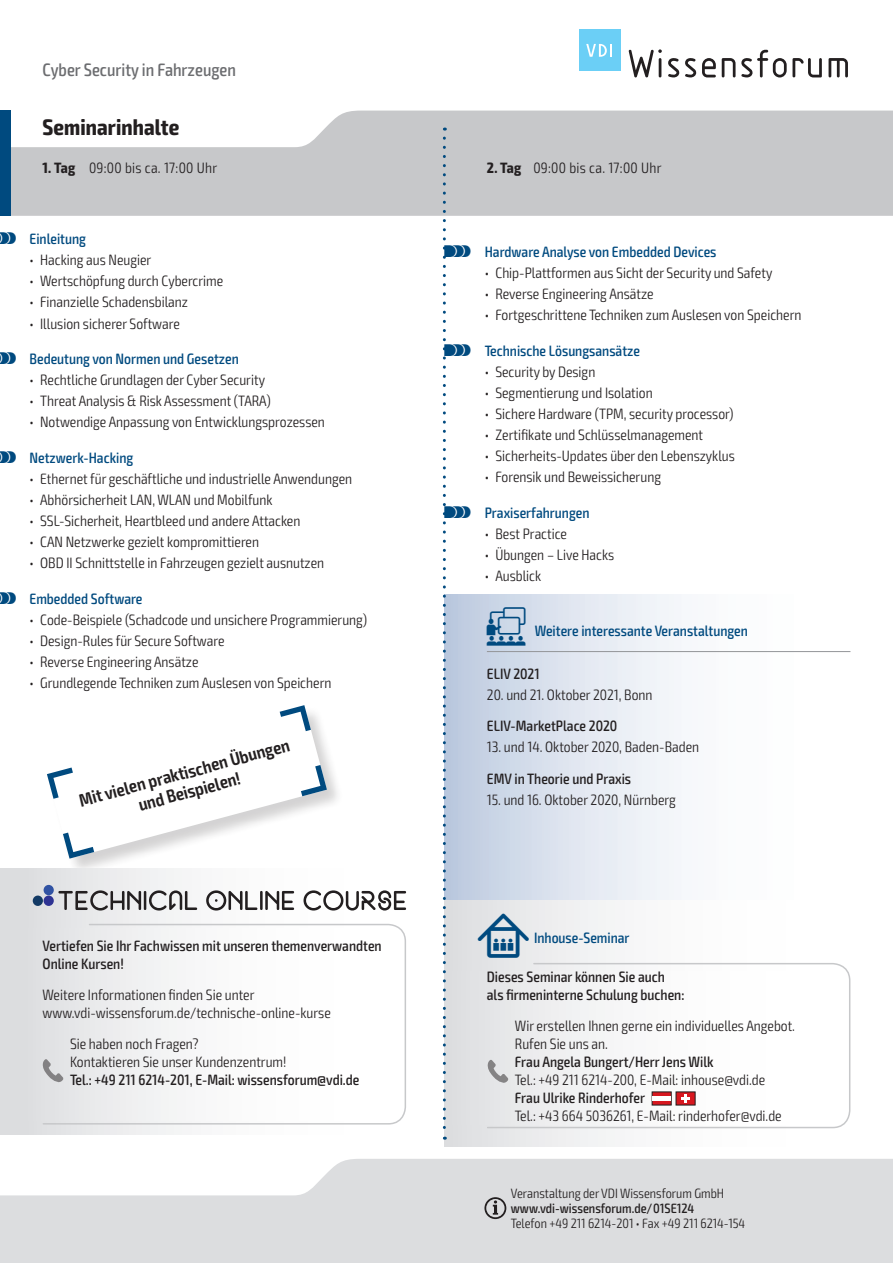
<style>
.page{position:relative;width:893px;height:1263px;background:#fff}
.page>*{position:absolute;margin:0;border:0;box-sizing:border-box;transform-origin:0 0}
.t1{font:700 condensed 22.5px "Exo 2";letter-spacing:.005em;color:#231f20}
.t2{font:600 condensed 18px/19.5px "Exo 2";color:#231f20;text-align:center}
.t3{font:500 condensed 18px "Exo 2";color:#6c6d70}
.t4{font:300 condensed 15px/18px "Exo 2";color:#231f20}
.t5{font:500 condensed 15px/18px "Exo 2";color:#231f20}
.t6{font:500 condensed 15px "Exo 2";color:#004a7f}
.t7{font:300 condensed 15px "Exo 2";letter-spacing:.02em;color:#231f20}
.t8{font:300 condensed 13.5px "Exo 2";color:#231f20}
.t9{font:500 condensed 13.5px "Exo 2";color:#231f20}
.s1{font-weight:700}
.s2{font-family:"VDI Iconset S4 A Regular";font-weight:400;font-stretch:normal}
.s3{font-family:"VDI Iconset S4 A Regular";font-weight:400;font-stretch:normal;font-size:19.5px}
.s4{font-family:"VDI Iconset S4 A Regular";font-weight:400;font-stretch:normal;font-size:15.45px}
</style>
<div class="page">
<svg style="left:0;top:1159px;width:893px;height:104px;background:#e0e1e3"></svg>
<svg style="left:11px;top:111px;width:882px;height:105px;background:#cdced0"></svg>
<div style="left:0;top:111px;width:11px;height:105px;background:#004a7f"></div>
<svg style="left:484px;top:1197px;width:22px;height:22px"></svg>
<svg style="left:629px;top:49px;width:33px;height:28px"></svg>
<svg style="left:668px;top:58px;width:11px;height:19px"></svg>
<svg style="left:685px;top:58px;width:11px;height:19px"></svg>
<svg style="left:702px;top:58px;width:14px;height:19px"></svg>
<svg style="left:722px;top:58px;width:13px;height:19px"></svg>
<svg style="left:741px;top:50px;width:81px;height:27px"></svg>
<svg style="left:828px;top:58px;width:20px;height:19px"></svg>
<div style="left:579px;top:30px;width:41px;height:41px;background:#6bcff6"></div>
<svg style="left:586px;top:44px;width:26px;height:13px"></svg>
<div style="left:444px;top:594px;width:406px;height:307px;background:linear-gradient(to right,#c6d1e4,#fff)"></div>
<hr style="left:487px;top:651px;width:363px;height:1px;background:#939598">
<div style="left:47px;top:706px;width:297px;height:170px;background:#231f20;opacity:.2"></div>
<svg style="left:47px;top:705px;width:280px;height:154px"></svg>
<div style="left:444px;top:900px;width:406px;height:247px;background:linear-gradient(to right,#e2e3e5,#fff)"></div>
<svg style="left:486px;top:962px;width:365px;height:167px"></svg>
<div style="left:444px;top:972px;width:383px;height:152px;background:linear-gradient(to right,#e2e3e5,#fff)"></div>
<svg style="left:652px;top:1091px;width:43px;height:14px"></svg>
<hr style="left:652px;top:1096px;width:19px;height:4px;background:#fff">
<svg style="left:488px;top:1060px;width:20px;height:23px"></svg>
<div style="left:0;top:869px;width:406px;height:265px;background:linear-gradient(to right,#dfe0e2,#fff)"></div>
<svg style="left:42px;top:923px;width:364px;height:202px"></svg>
<div style="left:0;top:928px;width:394px;height:192px;background:linear-gradient(to right,#dfe0e2,#fff)"></div>
<svg style="left:43px;top:1059px;width:20px;height:23px"></svg>
<div style="left:44px;top:885px;width:10px;height:10px;background:#3052a3;border-radius:50%"></div>
<div style="left:33px;top:895px;width:10px;height:11px;background:#133a65;border-radius:50%"></div>
<div style="left:44px;top:895px;width:10px;height:11px;background:#2e3393;border-radius:50%"></div>
<svg style="left:58px;top:890px;width:139px;height:20px"></svg>
<svg style="left:206px;top:890px;width:88px;height:20px"></svg>
<svg style="left:304px;top:890px;width:102px;height:20px"></svg>
<svg style="left:443px;top:138px;width:3px;height:1002px"></svg>
<p class="t3" style="left:43px;top:59px;width:195px">Cyber Security in Fahrzeugen</p>
<h1 class="t1" style="left:43px;top:113px;width:138px">Seminarinhalte</h1>
<p class="t7" style="left:43px;top:159px;width:176px"><span class="s1">1. Tag</span> 09:00 bis ca. 17:00 Uhr</p>
<p class="t7" style="left:487px;top:159px;width:176px"><span class="s1">2. Tag</span> 09:00 bis ca. 17:00 Uhr</p>
<p class="t6" style="left:-11px;top:230px;width:99px"><span class="s2">s</span> Einleitung</p>
<p class="t4" style="left:30px;top:252px;width:123px">• Hacking aus Neugier</p>
<p class="t4" style="left:30px;top:273px;width:195px">• Wertschöpfung durch Cybercrime</p>
<p class="t4" style="left:30px;top:294px;width:160px">• Finanzielle Schadensbilanz</p>
<p class="t4" style="left:30px;top:315px;width:152px">• Illusion sicherer Software</p>
<p class="t6" style="left:-11px;top:350px;width:251px"><span class="s2">s</span> Bedeutung von Normen und Gesetzen</p>
<p class="t4" style="left:30px;top:371px;width:237px">• Rechtliche Grundlagen der Cyber Security</p>
<p class="t4" style="left:30px;top:392px;width:243px">• Threat Analysis &amp; Risk Assessment (TARA)</p>
<p class="t4" style="left:30px;top:413px;width:297px">• Notwendige Anpassung von Entwicklungsprozessen</p>
<p class="t6" style="left:-11px;top:449px;width:146px"><span class="s2">s</span> Netzwerk-Hacking</p>
<p class="t4" style="left:30px;top:470px;width:324px">• Ethernet für geschäftliche und industrielle Anwendungen</p>
<p class="t4" style="left:30px;top:491px;width:245px">• Abhörsicherheit LAN, WLAN und Mobilfunk</p>
<p class="t4" style="left:30px;top:512px;width:272px">• SSL-Sicherheit, Heartbleed und andere Attacken</p>
<p class="t4" style="left:30px;top:533px;width:231px">• CAN Netzwerke gezielt kompromittieren</p>
<p class="t4" style="left:30px;top:554px;width:296px">• OBD II Schnittstelle in Fahrzeugen gezielt ausnutzen</p>
<p class="t6" style="left:-11px;top:590px;width:155px"><span class="s2">s</span> Embedded Software</p>
<p class="t4" style="left:30px;top:611px;width:339px">• Code-Beispiele (Schadcode und unsichere Programmierung)</p>
<p class="t4" style="left:30px;top:632px;width:196px">• Design-Rules für Secure Software</p>
<p class="t4" style="left:30px;top:653px;width:170px">• Reverse Engineering Ansätze</p>
<p class="t4" style="left:30px;top:674px;width:303px">• Grundlegende Techniken zum Auslesen von Speichern</p>
<p class="t2" style="left:77px;top:791px;width:219px;rotate:-15deg">Mit vielen praktischen Übungen und Beispielen!</p>
<p class="t5" style="left:43px;top:937px;width:341px">Vertiefen Sie Ihr Fachwissen mit unseren themenverwandten<br>Online Kursen!</p>
<p class="t4" style="left:43px;top:986px;width:290px">Weitere Informationen finden Sie unter www.vdi-wissensforum.de/technische-online-kurse</p>
<p class="t4" style="left:70px;top:1035px;width:218px">Sie haben noch Fragen?<br>Kontaktieren Sie unser Kundenzentrum!</p>
<p class="t5" style="left:70px;top:1071px;width:291px">Tel.: +49 211 6214-201, E-Mail: wissensforum@vdi.de</p>
<p class="t6" style="left:444px;top:243px;width:274px"><span class="s2">s</span> Hardware Analyse von Embedded Devices</p>
<p class="t4" style="left:485px;top:264px;width:289px">• Chip-Plattformen aus Sicht der Security und Safety</p>
<p class="t4" style="left:485px;top:285px;width:170px">• Reverse Engineering Ansätze</p>
<p class="t4" style="left:485px;top:306px;width:318px">• Fortgeschrittene Techniken zum Auslesen von Speichern</p>
<p class="t6" style="left:444px;top:342px;width:197px"><span class="s2">s</span> Technische Lösungsansätze</p>
<p class="t4" style="left:485px;top:363px;width:112px">• Security by Design</p>
<p class="t4" style="left:485px;top:384px;width:169px">• Segmentierung und Isolation</p>
<p class="t4" style="left:485px;top:405px;width:250px">• Sichere Hardware (TPM, security processor)</p>
<p class="t4" style="left:485px;top:426px;width:220px">• Zertifikate und Schlüsselmanagement</p>
<p class="t4" style="left:485px;top:447px;width:252px">• Sicherheits-Updates über den Lebenszyklus</p>
<p class="t4" style="left:485px;top:468px;width:178px">• Forensik und Beweissicherung</p>
<p class="t6" style="left:444px;top:503px;width:147px"><span class="s2">s</span> Praxiserfahrungen</p>
<p class="t4" style="left:485px;top:525px;width:84px">• Best Practice</p>
<p class="t4" style="left:485px;top:546px;width:131px">• Übungen – Live Hacks</p>
<p class="t4" style="left:485px;top:567px;width:58px">• Ausblick</p>
<p class="t6" style="left:487px;top:622px;width:263px"><span class="s3">W</span> Weitere interessante Veranstaltungen</p>
<p class="t5" style="left:487px;top:665px;width:54px">ELIV 2021</p>
<p class="t4" style="left:487px;top:686px;width:167px">20. und 21. Oktober 2021, Bonn</p>
<p class="t5" style="left:487px;top:717px;width:132px">ELIV-MarketPlace 2020</p>
<p class="t4" style="left:487px;top:738px;width:214px">13. und 14. Oktober 2020, Baden-Baden</p>
<p class="t5" style="left:487px;top:770px;width:146px">EMV in Theorie und Praxis</p>
<p class="t4" style="left:487px;top:791px;width:191px">15. und 16. Oktober 2020, Nürnberg</p>
<p class="t6" style="left:478px;top:929px;width:153px"><span class="s4">I</span> Inhouse-Seminar</p>
<p class="t5" style="left:487px;top:968px;width:199px">Dieses Seminar können Sie auch als firmeninterne Schulung buchen:</p>
<p class="t4" style="left:515px;top:1017px;width:282px">Wir erstellen Ihnen gerne ein individuelles Angebot.<br>Rufen Sie uns an.</p>
<p class="t5" style="left:515px;top:1053px;width:200px">Frau Angela Bungert/Herr Jens Wilk</p>
<p class="t4" style="left:515px;top:1071px;width:252px">Tel.: +49 211 6214-200, E-Mail: inhouse@vdi.de</p>
<p class="t5" style="left:515px;top:1089px;width:132px">Frau Ulrike Rinderhofer</p>
<p class="t4" style="left:515px;top:1107px;width:268px">Tel.: +43 664 5036261, E-Mail: rinderhofer@vdi.de</p>
<p class="t8" style="left:511px;top:1185px;width:215px">Veranstaltung der VDI Wissensforum GmbH</p>
<p class="t9" style="left:511px;top:1200px;width:185px">www.vdi-wissensforum.de/01SE124</p>
<p class="t8" style="left:511px;top:1215px;width:236px">Telefon +49 211 6214-201 • Fax +49 211 6214-154</p>
</div>
